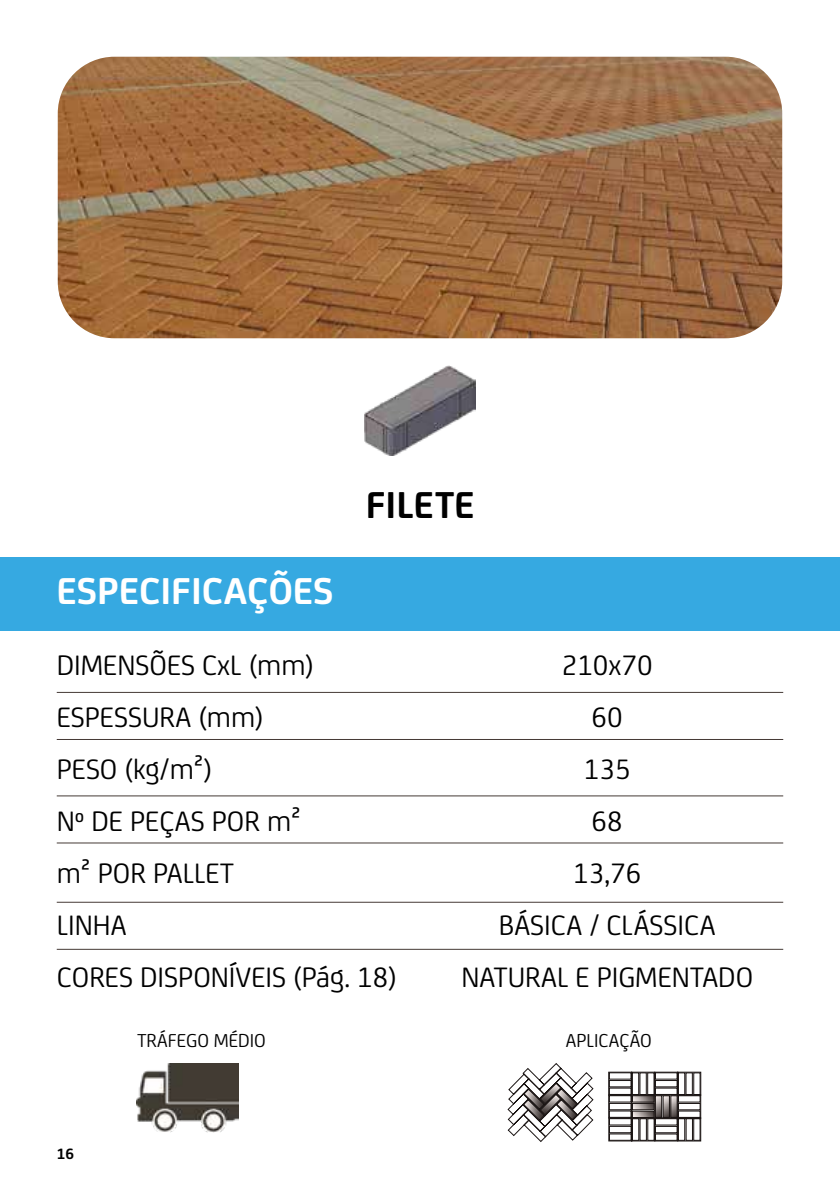
<style>
.page{position:relative;width:840px;height:1191px;background:#fff}
.page>*{position:absolute;margin:0;border:0;box-sizing:border-box;transform-origin:0 0}
.t1{font:700 40px "FS Joey";color:#fff}
.t2{font:700 40px "FS Joey";color:#000}
.t3{font:30px/52px "FS Joey";color:#000}
.t4{font:20px "FS Joey";color:#000}
.t5{font:700 16px "FS Joey";color:#000}
</style>
<div class="page">
<img style="left:58px;top:57px;width:723px;height:281px">
<div style="left:0;top:557px;width:839px;height:73px;background:#36a9e1"></div>
<img style="left:364px;top:365px;width:111px;height:90px">
<img style="left:136px;top:1063px;width:102px;height:69px">
<hr style="left:57px;top:692px;width:725px;height:1px;background:#453a36">
<hr style="left:57px;top:795px;width:725px;height:1px;background:#453a36">
<hr style="left:57px;top:901px;width:725px;height:1px;background:#453a36">
<hr style="left:57px;top:739px;width:725px;height:1px;background:#453a36">
<hr style="left:57px;top:842px;width:725px;height:1px;background:#453a36">
<hr style="left:57px;top:948px;width:725px;height:1px;background:#453a36">
<svg style="left:608px;top:1072px;width:92px;height:69px"></svg>
<svg style="left:507px;top:1063px;width:86px;height:78px"></svg>
<h1 class="t2" style="left:365px;top:474px;width:110px">FILETE</h1>
<h1 class="t1" style="left:57px;top:560px;width:278px">ESPECIFICAÇÕES</h1>
<p class="t3" style="left:57px;top:637px;width:341px">DIMENSÕES CxL (mm)<br>ESPESSURA (mm)<br>PESO (kg/m²)<br>Nº DE PEÇAS POR m²<br>m² POR PALLET<br>LINHA<br>CORES DISPONÍVEIS (Pág. 18)</p>
<p class="t3" style="left:461px;top:637px;width:293px;text-align:center">210x70<br>60<br>135<br>68<br>13,76<br>BÁSICA / CLÁSSICA<br>NATURAL E PIGMENTADO</p>
<p class="t4" style="left:137px;top:1026px;width:130px">TRÁFEGO MÉDIO</p>
<p class="t4" style="left:565px;top:1026px;width:87px">APLICAÇÃO</p>
<p class="t5" style="left:57px;top:1141px;width:19px">16</p>
</div>
